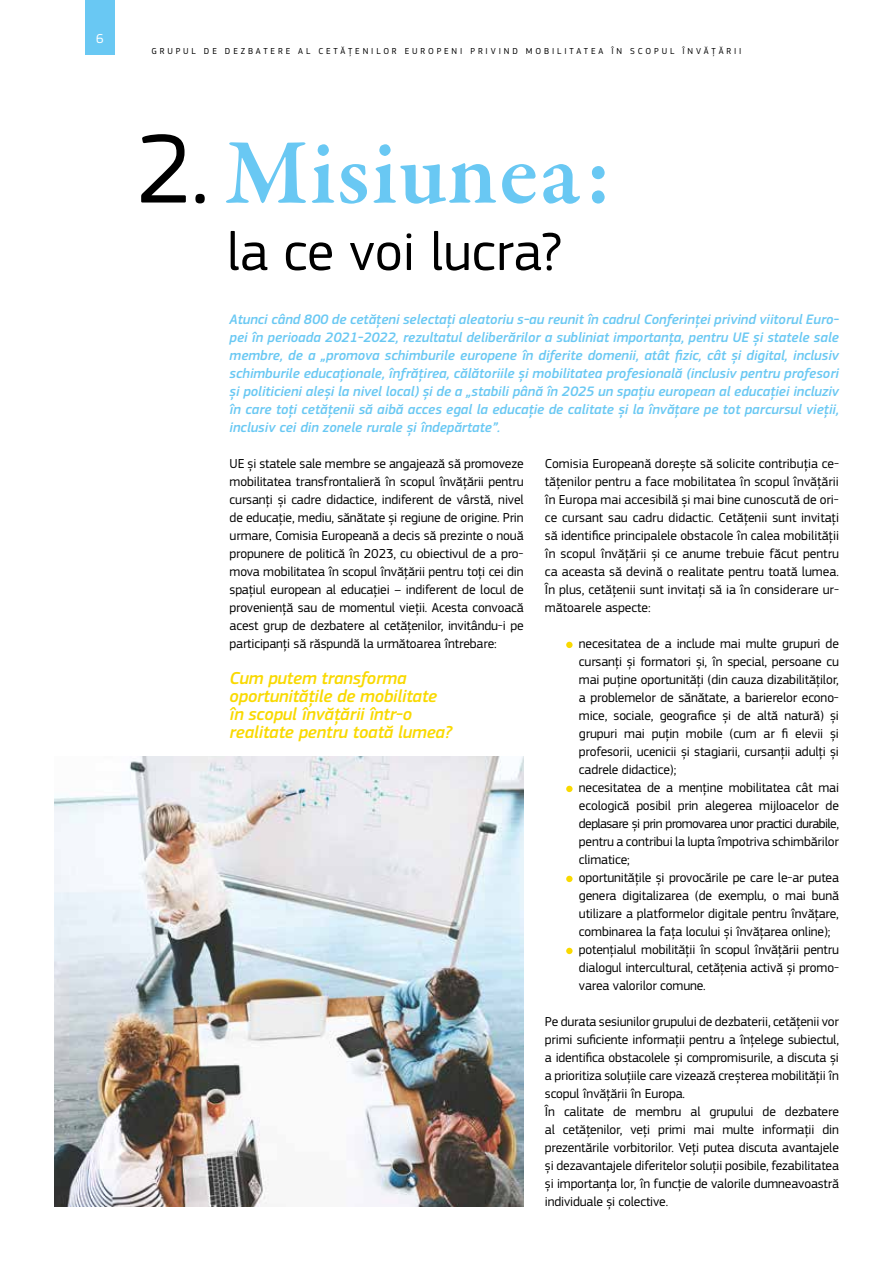
<style>
.page{position:relative;width:893px;height:1263px;background:#fff}
.page>*{position:absolute;margin:0;border:0;box-sizing:border-box;transform-origin:0 0}
.t1{font:600 94.5px "Garamond Premr Pro";letter-spacing:.015em;color:#69c8f3}
.t2{font:55.5px "EC Square Sans Pro";color:#000}
.t3{font:italic 500 18px/18px "EC Square Sans Pro";letter-spacing:-.01em;color:#f9d900}
.t4{font:italic 500 14.25px/18px "EC Square Sans Pro";color:#69c8f3;text-align:justify}
.t5{font:13.5px/18px "EC Square Sans Pro";letter-spacing:-.01em;color:#000;text-align:justify}
.t6{font:13.5px "EC Square Sans Pro";color:#fff}
.t7{font:9px "EC Square Sans Pro";letter-spacing:.32em;color:#000}
.s1{font-family:"EC Square Sans Pro";font-weight:400;font-size:102px;color:#000}
</style>
<div class="page">
<div style="left:85px;top:0;width:30px;height:54px;background:#69c8f3"></div>
<div style="left:566px;top:642px;width:7px;height:6px;background:#f9d900;border-radius:50%"></div>
<div style="left:566px;top:786px;width:7px;height:6px;background:#f9d900;border-radius:50%"></div>
<div style="left:566px;top:876px;width:7px;height:6px;background:#f9d900;border-radius:50%"></div>
<div style="left:566px;top:948px;width:7px;height:6px;background:#f9d900;border-radius:50%"></div>
<img style="left:54px;top:756px;width:470px;height:450px">
<p class="t6" style="left:96px;top:30px;width:9px">6</p>
<p class="t7" style="left:151px;top:46px;width:592px">GRUPUL DE DEZBATERE AL CETĂȚENILOR EUROPENI PRIVIND MOBILITATEA ÎN SCOPUL ÎNVĂȚĂRII</p>
<h1 class="t1" style="left:136px;top:116px;width:478px"><span class="s1">2.</span> Misiunea:</h1>
<h2 class="t2" style="left:227px;top:219px;width:336px">la ce voi lucra?</h2>
<p class="t4" style="left:230px;top:311px;width:611px">Atunci când 800 de cetățeni selectați aleatoriu s-au reunit în cadrul Conferinței privind viitorul Euro&shy;pei în perioada 2021-2022, rezultatul deliberărilor a subliniat importanța, pentru UE și statele sale membre, de a „promova schimburile europene în diferite domenii, atât fizic, cât și digital, inclusiv schimburile educaționale, înfrățirea, călătoriile și mobilitatea profesională (inclusiv pentru profesori și politicieni aleși la nivel local) și de a „stabili până în 2025 un spațiu european al educației incluziv în care toți cetățenii să aibă acces egal la educație de calitate și la învățare pe tot parcursul vieții, inclusiv cei din zonele rurale și îndepărtate”.</p>
<p class="t5" style="left:230px;top:455px;width:296px">UE și statele sale membre se angajează să promoveze mobilitatea transfrontalieră în scopul învățării pentru cursanți și cadre didactice, indiferent de vârstă, nivel de educație, mediu, sănătate și regiune de origine. Prin urmare, Comisia Europeană a decis să prezinte o nouă propunere de politică în 2023, cu obiectivul de a pro&shy;mova mobilitatea în scopul învățării pentru toți cei din spațiul european al educației – indiferent de locul de proveniență sau de momentul vieții. Acesta convoacă acest grup de dezbatere al cetățenilor, invitându-i pe participanți să răspundă la următoarea întrebare:</p>
<h3 class="t3" style="left:230px;top:669px;width:224px">Cum putem transforma oportunitățile de mobilitate în scopul învățării într-o realitate pentru toată lumea?</h3>
<p class="t5" style="left:545px;top:455px;width:296px">Comisia Europeană dorește să solicite contribuția ce&shy;tățenilor pentru a face mobilitatea în scopul învățării în Europa mai accesibilă și mai bine cunoscută de ori&shy;ce cursant sau cadru didactic. Cetățenii sunt invitați să identifice principalele obstacole în calea mobilității în scopul învățării și ce anume trebuie făcut pentru ca aceasta să devină o realitate pentru toată lumea.<br>În plus, cetățenii sunt invitați să ia în considerare ur&shy;mătoarele aspecte:</p>
<p class="t5" style="left:579px;top:635px;width:262px;text-align:left">necesitatea de a include mai multe grupuri de cursanți și formatori și, în special, persoane cu mai puține oportunități (din cauza dizabilităților, a problemelor de sănătate, a barierelor econo&shy;mice, sociale, geografice și de altă natură) și grupuri mai puțin mobile (cum ar fi elevii și profesorii, ucenicii și stagiarii, cursanții adulți și cadrele didactice);<br>necesitatea de a menține mobilitatea cât mai ecologică posibil prin alegerea mijloacelor de deplasare și prin promovarea unor practici durabile, pentru a contribui la lupta împotriva schimbărilor climatice;<br>oportunitățile și provocările pe care le-ar putea genera digitalizarea (de exemplu, o mai bună utilizare a platformelor digitale pentru învățare, combinarea la fața locului și învățarea online); potențialul mobilității în scopul învățării pentru dialogul intercultural, cetățenia activă și promo&shy;varea valorilor comune.</p>
<p class="t5" style="left:545px;top:1013px;width:296px;text-align:left">Pe durata sesiunilor grupului de dezbaterii, cetățenii vor primi suficiente informații pentru a înțelege subiectul, a identifica obstacolele și compromisurile, a discuta și a prioritiza soluțiile care vizează creșterea mobilității în scopul învățării în Europa.<br>În calitate de membru al grupului de dezbatere al cetățenilor, veți primi mai multe informații din prezentările vorbitorilor. Veți putea discuta avantajele și dezavantajele diferitelor soluții posibile, fezabilitatea și importanța lor, în funcție de valorile dumneavoastră individuale și colective.</p>
</div>
